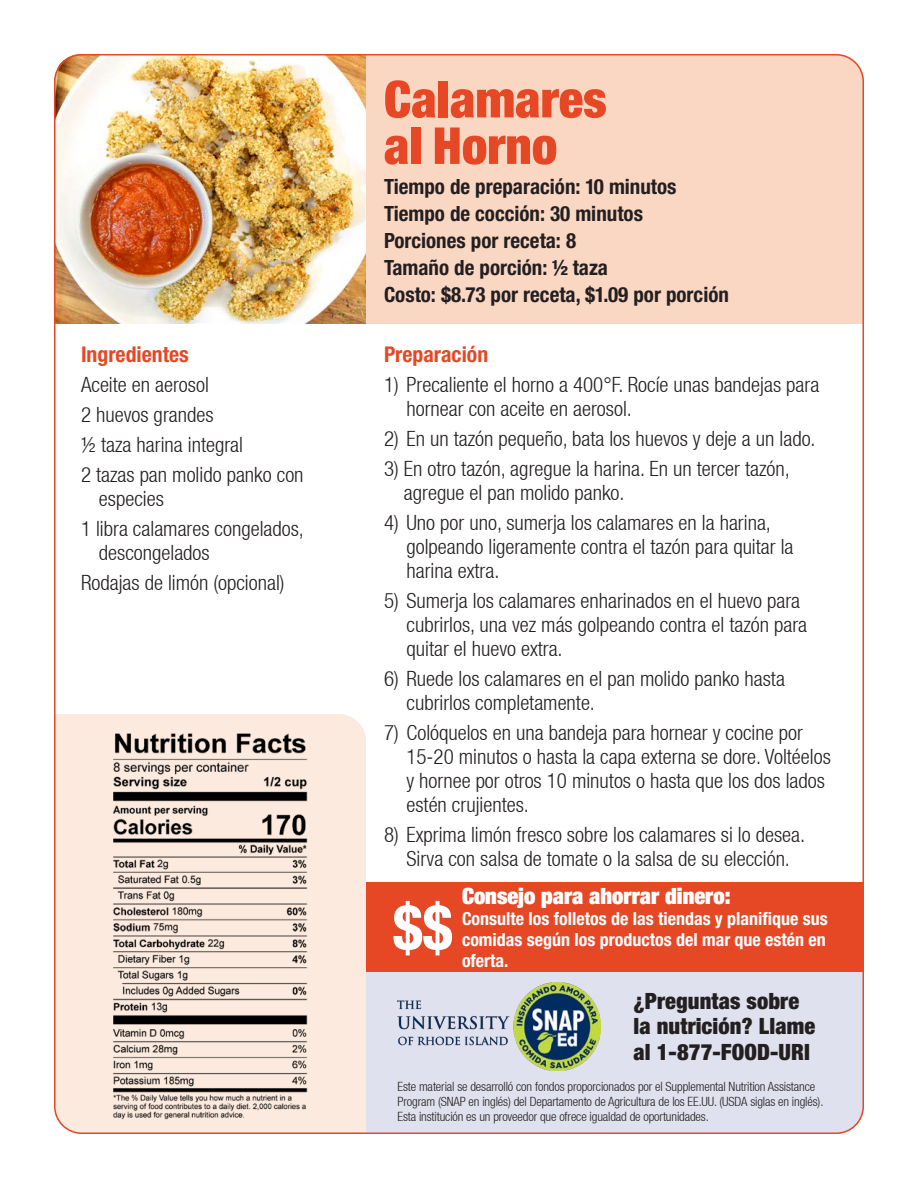
<style>
.page{position:relative;width:918px;height:1188px;background:#fff}
.page>*{position:absolute;margin:0;border:0;box-sizing:border-box;transform-origin:0 0}
.t1{font:700 condensed 62.1px "Helvetica Neue LT Pro";color:#fff}
.Recipe_Title{font:900 condensed 51px/46.5px "Helvetica Neue LT Pro";color:#e64825}
.t2{font:900 condensed 22.5px/25.5px "Helvetica Neue LT Pro";letter-spacing:.005em;color:#231f20}
.t3{font:900 condensed 22.5px "Helvetica Neue LT Pro";color:#fff}
.t4{font:700 condensed 21.75px "Helvetica Neue LT Pro";color:#e64825}
.Directions_lists{font:300 condensed 21px/24px "Helvetica Neue LT";color:#231f20}
.Ingredients_list{font:300 condensed 21px/24px "Helvetica Neue LT";color:#231f20}
.Recipe_details{font:700 condensed 21px "Helvetica Neue LT Pro";color:#231f20}
.t5{font:700 condensed 18px/21px "Helvetica Neue LT Pro";color:#fff;text-align:justify}
.t6{font:300 condensed 12.75px/15px "Helvetica Neue LT";letter-spacing:-.01em;color:#231f20}
</style>
<div class="page">
<div style="left:54px;top:714px;width:312px;height:420px;background:#fceade"></div>
<img style="left:54px;top:54px;width:312px;height:270px">
<div style="left:366px;top:54px;width:498px;height:270px;background:#fad7c3"></div>
<div style="left:366px;top:882px;width:498px;height:90px;background:#e64825"></div>
<div style="left:366px;top:972px;width:498px;height:162px;background:#e0e1ee"></div>
<img style="left:398px;top:983px;width:202px;height:88px">
<img style="left:110px;top:730px;width:199px;height:390px">
<p class="t4" style="left:81px;top:342px;width:109px">Ingredientes</p>
<p class="Ingredients_list" style="left:81px;top:372px;width:129px">Aceite en aerosol</p>
<p class="Ingredients_list" style="left:81px;top:402px;width:134px">2 huevos grandes</p>
<p class="Ingredients_list" style="left:81px;top:432px;width:164px">½ taza harina integral</p>
<p class="Ingredients_list" style="left:99px;top:462px;width:206px;text-indent:-18px">2 tazas pan molido panko con especies</p>
<p class="Ingredients_list" style="left:99px;top:516px;width:207px;text-indent:-18px">1 libra calamares congelados, descongelados</p>
<p class="Ingredients_list" style="left:81px;top:570px;width:205px">Rodajas de limón (opcional)</p>
<p class="Recipe_Title" style="left:384px;top:75px;width:224px">Calamares al Horno</p>
<p class="Recipe_details" style="left:384px;top:174px;width:294px">Tiempo de preparación: 10 minutos</p>
<p class="Recipe_details" style="left:384px;top:201px;width:260px">Tiempo de cocción: 30 minutos</p>
<p class="Recipe_details" style="left:384px;top:228px;width:194px">Porciones por receta: 8</p>
<p class="Recipe_details" style="left:384px;top:255px;width:226px">Tamaño de porción: ½ taza</p>
<p class="Recipe_details" style="left:384px;top:282px;width:346px">Costo: $8.73 por receta, $1.09 por porción</p>
<p class="t4" style="left:384px;top:342px;width:106px">Preparación</p>
<p class="Directions_lists" style="left:406px;top:372px;width:414px;text-indent:-22px">1) Precaliente el horno a 400°F. Rocíe unas bandejas para hornear con aceite en aerosol.</p>
<p class="Directions_lists" style="left:384px;top:426px;width:433px">2) En un tazón pequeño, bata los huevos y deje a un lado.</p>
<p class="Directions_lists" style="left:404px;top:456px;width:388px;text-indent:-20px">3) En otro tazón, agregue la harina. En un tercer tazón, agregue el pan molido panko.</p>
<p class="Directions_lists" style="left:406px;top:510px;width:389px;text-indent:-22px">4) Uno por uno, sumerja los calamares en la harina, golpeando ligeramente contra el tazón para quitar la harina extra.</p>
<p class="Directions_lists" style="left:406px;top:588px;width:402px;text-indent:-22px">5) Sumerja los calamares enharinados en el huevo para cubrirlos, una vez más golpeando contra el tazón para quitar el huevo extra.</p>
<p class="Directions_lists" style="left:406px;top:666px;width:380px;text-indent:-22px">6) Ruede los calamares en el pan molido panko hasta cubrirlos completamente.</p>
<p class="Directions_lists" style="left:406px;top:720px;width:426px;text-indent:-22px">7) Colóquelos en una bandeja para hornear y cocine por 15-20 minutos o hasta la capa externa se dore. Voltéelos y hornee por otros 10 minutos o hasta que los dos lados estén crujientes.</p>
<p class="Directions_lists" style="left:384px;top:822px;width:423px;text-align:center">8) Exprima limón fresco sobre los calamares si lo desea.<br>Sirva con salsa de tomate o la salsa de su elección.</p>
<p class="t3" style="left:462px;top:881px;width:270px">Consejo para ahorrar dinero:</p>
<p class="t5" style="left:462px;top:908px;width:367px">Consulte los folletos de las tiendas y planifique sus comidas según los productos del mar que estén en oferta.</p>
<p class="t1" style="left:393px;top:891px;width:61px">$$</p>
<p class="t2" style="left:634px;top:988px;width:183px">¿Preguntas sobre la nutrición? Llame al 1-877-FOOD-URI</p>
<p class="t6" style="left:398px;top:1079px;width:427px">Este material se desarrolló con fondos proporcionados por el Supplemental Nutrition Assistance<br>Program (SNAP en inglés) del Departamento de Agricultura de los EE.UU. (USDA siglas en inglés).<br>Esta institución es un proveedor que ofrece igualdad de oportunidades.</p>
</div>
